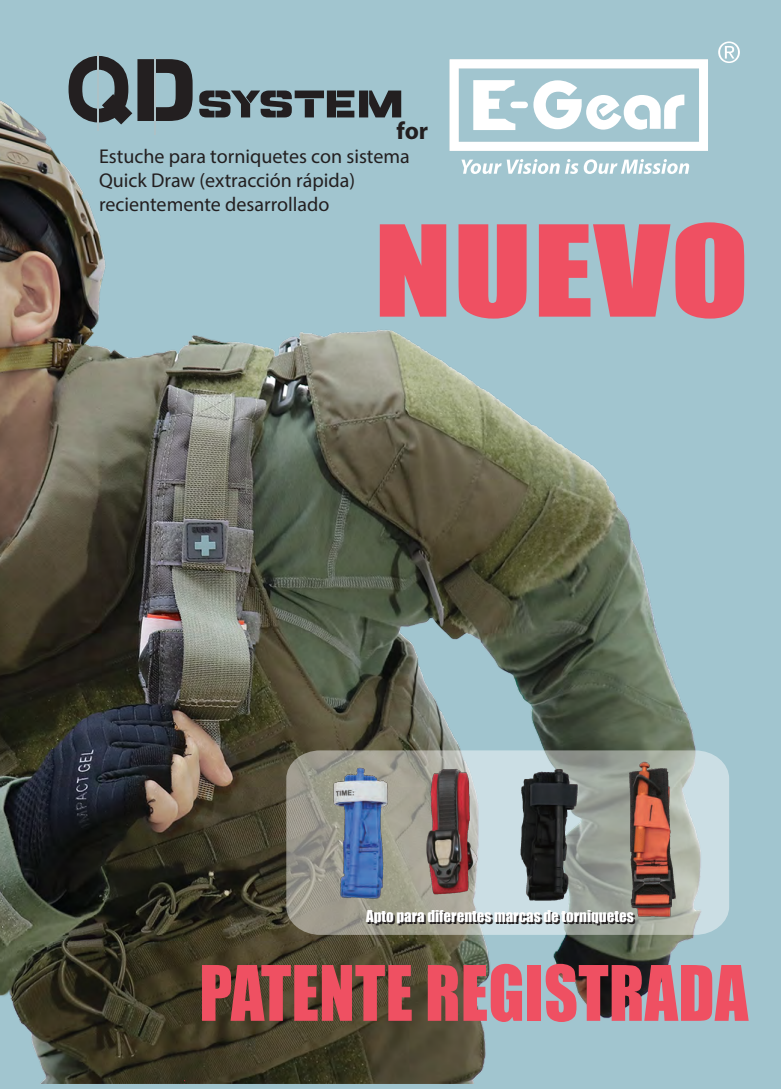
<style>
.page{position:relative;width:781px;height:1089px;background:#fff}
.page>*{position:absolute;margin:0;border:0;box-sizing:border-box;transform-origin:0 0}
.t1{font:116.75px "Impact";letter-spacing:.005em;color:#ef5062;scale:1.24 1}
.t2{font:70.62px "Impact";letter-spacing:.005em;color:#ef5062;scale:.93 1}
.t3{font:700 24.62px "Myriad Pro";color:#231f20}
.t4{font:20px/24px "Myriad Pro";color:#231f20}
.t5{font:15px "Impact";color:#231f20}
</style>
<div class="page">
<div style="left:1px;top:0;width:779px;height:1088px;background:#a1c5cf"></div>
<img style="left:0;top:18px;width:740px;height:1064px">
<svg style="left:461px;top:159px;width:227px;height:15px"></svg>
<svg style="left:449px;top:59px;width:258px;height:92px"></svg>
<svg style="left:717px;top:41px;width:22px;height:22px"></svg>
<svg style="left:199px;top:90px;width:202px;height:27px"></svg>
<hr style="left:154px;top:57px;width:2px;height:78px;background:#acc1c6">
<svg style="left:57px;top:46px;width:135px;height:86px"></svg>
<svg style="left:286px;top:750px;width:442px;height:184px;background:#abb2ab"></svg>
<img style="left:421px;top:765px;width:59px;height:131px">
<img style="left:625px;top:757px;width:52px;height:162px">
<img style="left:331px;top:765px;width:60px;height:136px">
<img style="left:513px;top:764px;width:64px;height:139px">
<p class="t3" style="left:396px;top:115px;width:33px">for</p>
<p class="t4" style="left:99px;top:144px;width:312px">Estuche para torniquetes con sistema<br>Quick Draw (extracción rápida) recientemente desarrollado</p>
<h1 class="t1" style="left:373px;top:180px;width:304px">NUEVO</h1>
<p class="t5" style="left:367px;top:906px;width:269px">Apto para diferentes marcas de torniquetes</p>
<h2 class="t2" style="left:199px;top:938px;width:591px">PATENTE REGISTRADA</h2>
</div>
